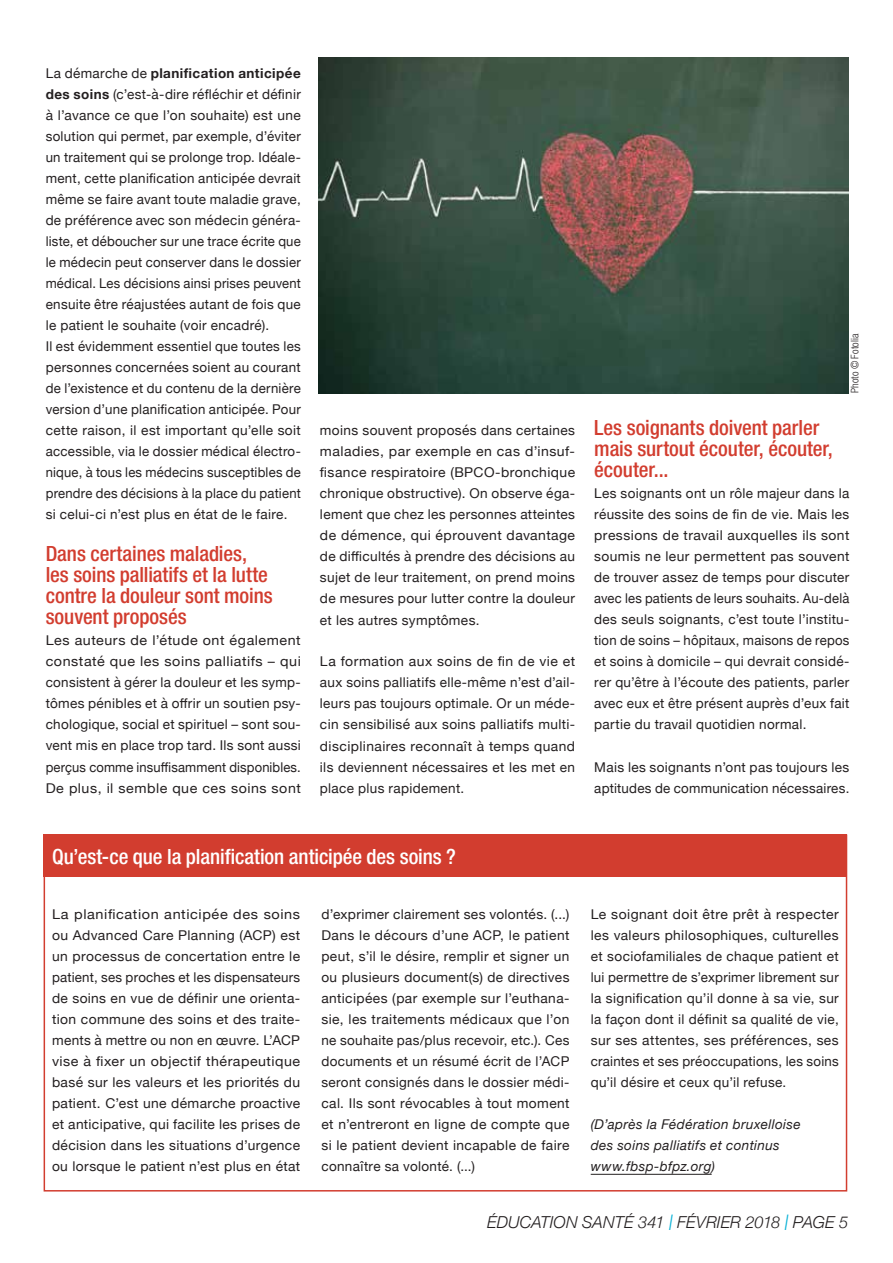
<style>
.page{position:relative;width:893px;height:1263px;background:#fff}
.page>*{position:absolute;margin:0;border:0;box-sizing:border-box;transform-origin:0 0}
.t1{font:500 condensed 21px/21px "Helvetica Neue";letter-spacing:-.005em;color:#d23d2f}
.t2{font:500 condensed 21px "Helvetica Neue";letter-spacing:-.005em;color:#fff}
.t3{font:italic 300 16.5px "Helvetica Neue";letter-spacing:.005em;color:#231f20}
.t4{font:13.5px/21px "Helvetica Neue";letter-spacing:.02em;color:#231f20;text-align:justify}
.t5{font:13.5px/21px "Helvetica Neue";letter-spacing:.02em;color:#231f20;text-align:justify;scale:1.07 1}
.t6{font:13.5px/21px "Helvetica Neue";letter-spacing:.02em;color:#231f20;text-align:justify;scale:1.06 1}
.t7{font:italic 13.5px/21px "Helvetica Neue";letter-spacing:.025em;color:#231f20}
.t8{font:300 condensed 10.5px "Helvetica Neue";letter-spacing:.01em;color:#231f20}
.s1{font-weight:700}
.s2{font-size:21.45px;color:#06b0d5}
</style>
<div class="page">
<img style="left:319px;top:57px;width:529px;height:336px">
<hr style="left:591px;top:1174px;width:121px;height:1px;background:#231f20">
<div style="left:44px;top:834px;width:803px;height:42px;background:#d23d2f"></div>
<p class="t4" style="left:46px;top:64px;width:257px;text-align:left">La démarche de <span class="s1">planification anticipée des soins</span> (c’est-à-dire réfléchir et définir à l’avance ce que l’on souhaite) est une solution qui permet, par exemple, d’éviter un traitement qui se prolonge trop. Idéale&shy;ment, cette planification anticipée devrait même se faire avant toute maladie grave, de préférence avec son médecin généra&shy;liste, et déboucher sur une trace écrite que le médecin peut conserver dans le dossier médical. Les décisions ainsi prises peuvent ensuite être réajustées autant de fois que le patient le souhaite (voir encadré).<br>Il est évidemment essentiel que toutes les personnes concernées soient au courant de l’existence et du contenu de la dernière version d’une planification anticipée. Pour cette raison, il est important qu’elle soit accessible, via le dossier médical électro&shy;nique, à tous les médecins susceptibles de prendre des décisions à la place du patient si celui-ci n’est plus en état de le faire.</p>
<h1 class="t1" style="left:46px;top:543px;width:228px">Dans certaines maladies, les soins palliatifs et la lutte contre la douleur sont moins souvent proposés</h1>
<p class="t6" style="left:46px;top:631px;width:242px">Les auteurs de l’étude ont également constaté que les soins palliatifs – qui consistent à gérer la douleur et les symp&shy;tômes pénibles et à offrir un soutien psy&shy;chologique, social et spirituel – sont sou&shy;vent mis en place trop tard. Ils sont aussi perçus comme insuffisamment disponibles.<br>De plus, il semble que ces soins sont</p>
<p class="t4" style="left:320px;top:421px;width:257px">moins souvent proposés dans certaines maladies, par exemple en cas d’insuf&shy;fisance respiratoire (BPCO-bronchique chronique obstructive). On observe éga&shy;lement que chez les personnes atteintes de démence, qui éprouvent davantage de difficultés à prendre des décisions au sujet de leur traitement, on prend moins de mesures pour lutter contre la douleur et les autres symptômes.</p>
<p class="t4" style="left:320px;top:652px;width:257px">La formation aux soins de fin de vie et aux soins palliatifs elle-même n’est d’ail&shy;leurs pas toujours optimale. Or un méde&shy;cin sensibilisé aux soins palliatifs multi&shy;disciplinaires reconnaît à temps quand ils deviennent nécessaires et les met en place plus rapidement.</p>
<p class="t8" style="left:849px;top:393px;width:61px;rotate:-90deg">Photo © Fotolia</p>
<h1 class="t1" style="left:594px;top:417px;width:240px">Les soignants doivent parler mais surtout écouter, écouter, écouter...</h1>
<p class="t4" style="left:594px;top:484px;width:257px">Les soignants ont un rôle majeur dans la réussite des soins de fin de vie. Mais les pressions de travail auxquelles ils sont soumis ne leur permettent pas souvent de trouver assez de temps pour discuter avec les patients de leurs souhaits. Au-delà des seuls soignants, c’est toute l’institu&shy;tion de soins – hôpitaux, maisons de repos et soins à domicile – qui devrait considé&shy;rer qu’être à l’écoute des patients, parler avec eux et être présent auprès d’eux fait partie du travail quotidien normal.</p>
<p class="t4" style="left:594px;top:757px;width:257px">Mais les soignants n’ont pas toujours les aptitudes de communication nécessaires.</p>
<h1 class="t2" style="left:52px;top:844px;width:405px">Qu’est-ce que la planification anticipée des soins ?</h1>
<p class="t5" style="left:52px;top:904px;width:233px">La planification anticipée des soins ou Advanced Care Planning (ACP) est un processus de concertation entre le patient, ses proches et les dispensateurs de soins en vue de définir une orienta&shy;tion commune des soins et des traite&shy;ments à mettre ou non en œuvre. L’ACP vise à fixer un objectif thérapeutique basé sur les valeurs et les priorités du patient. C’est une démarche proactive et anticipative, qui facilite les prises de décision dans les situations d’urgence ou lorsque le patient n’est plus en état</p>
<p class="t4" style="left:321px;top:904px;width:250px">d’exprimer clairement ses volontés. (...)<br>Dans le décours d’une ACP, le patient peut, s’il le désire, remplir et signer un ou plusieurs document(s) de directives anticipées (par exemple sur l’euthana&shy;sie, les traitements médicaux que l’on ne souhaite pas/plus recevoir, etc.). Ces documents et un résumé écrit de l’ACP seront consignés dans le dossier médi&shy;cal. Ils sont révocables à tout moment et n’entreront en ligne de compte que si le patient devient incapable de faire connaître sa volonté. (...)</p>
<p class="t4" style="left:591px;top:904px;width:250px">Le soignant doit être prêt à respecter les valeurs philosophiques, culturelles et sociofamiliales de chaque patient et lui permettre de s’exprimer librement sur la signification qu’il donne à sa vie, sur la façon dont il définit sa qualité de vie, sur ses attentes, ses préférences, ses craintes et ses préoccupations, les soins qu’il désire et ceux qu’il refuse.</p>
<p class="t7" style="left:591px;top:1114px;width:212px">(D’après la Fédération bruxelloise des soins palliatifs et continus www.fbsp-bfpz.org)</p>
<p class="t3" style="left:487px;top:1209px;width:363px">ÉDUCATION SANTÉ 341 <span class="s2">I</span> FÉVRIER 2018 <span class="s2">I</span> PAGE 5</p>
</div>
